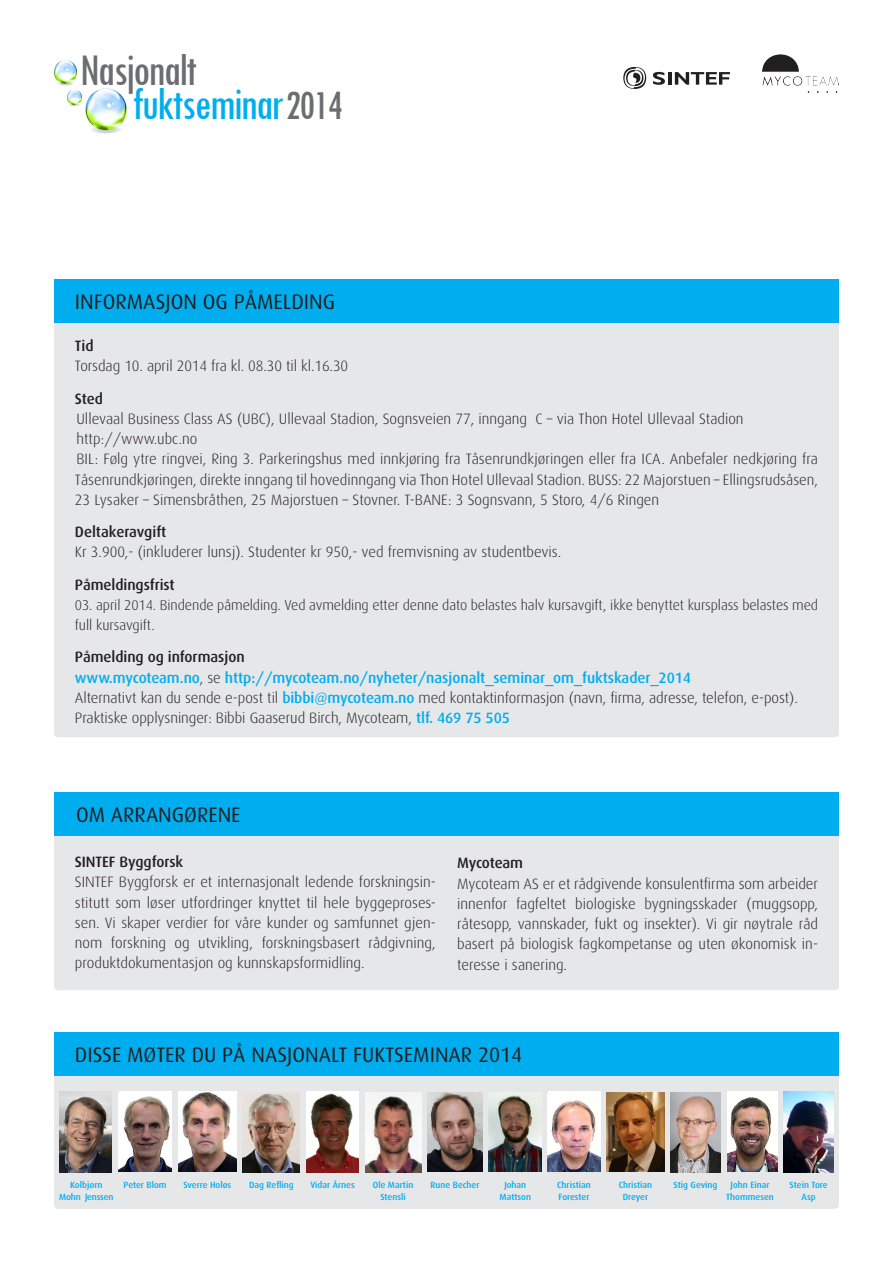
<style>
.page{position:relative;width:893px;height:1263px;background:#fff}
.page>*{position:absolute;margin:0;border:0;box-sizing:border-box;transform-origin:0 0}
.t1{font:condensed 47.25px/34.3px "Tw Cen";letter-spacing:-.04em;color:#00aeef}
.t2{font:21px "Dax";color:#231f20}
.t3{font:300 15px/20.2px "Dax";color:#231f20;text-align:justify}
.t4{font:500 15px "Dax";letter-spacing:-.005em;color:#231f20}
.t5{font:500 15px "Dax";letter-spacing:-.005em;color:#00aeef}
.t6{font:300 14.25px/20.2px "Dax";letter-spacing:-.005em;color:#231f20}
.t7{font:500 9px "Dax";color:#00aeef}
.t8{font:500 9px "Dax";letter-spacing:-.02em;color:#00aeef}
.s1{color:#6c6d70}
.s2{font-size:42.75px;color:#6c6d70}
.s3{font-weight:300;color:#231f20}
.s4{font-weight:500;color:#00aeef}
</style>
<div class="page">
<img style="left:85px;top:88px;width:42px;height:46px">
<img style="left:54px;top:60px;width:23px;height:26px">
<img style="left:67px;top:90px;width:15px;height:16px">
<div style="left:54px;top:301px;width:785px;height:436px;background:#e6e7e9;border-radius:4px"></div>
<div style="left:54px;top:279px;width:785px;height:44px;background:#00aeef"></div>
<div style="left:54px;top:1052px;width:785px;height:157px;background:#e6e7e9;border-radius:4px"></div>
<div style="left:119px;top:1091px;width:52px;height:81px;background:#fff"></div>
<img style="left:119px;top:1096px;width:52px;height:76px">
<img style="left:59px;top:1091px;width:53px;height:81px">
<div style="left:54px;top:1032px;width:785px;height:44px;background:#00aeef"></div>
<div style="left:54px;top:812px;width:785px;height:178px;background:#e6e7e9;border-radius:4px"></div>
<div style="left:54px;top:792px;width:785px;height:43px;background:#00aeef"></div>
<svg style="left:623px;top:67px;width:23px;height:22px"></svg>
<svg style="left:653px;top:72px;width:77px;height:13px"></svg>
<img style="left:762px;top:54px;width:77px;height:38px">
<img style="left:243px;top:1092px;width:57px;height:80px">
<img style="left:365px;top:1092px;width:56px;height:80px">
<img style="left:427px;top:1092px;width:56px;height:80px">
<img style="left:178px;top:1091px;width:59px;height:81px">
<img style="left:306px;top:1091px;width:53px;height:81px">
<img style="left:607px;top:1092px;width:57px;height:79px">
<img style="left:489px;top:1092px;width:53px;height:79px">
<div style="left:548px;top:1091px;width:52px;height:80px;background:#fff"></div>
<img style="left:548px;top:1100px;width:52px;height:71px">
<img style="left:670px;top:1092px;width:51px;height:80px">
<img style="left:727px;top:1091px;width:50px;height:81px">
<img style="left:784px;top:1091px;width:50px;height:81px">
<p class="t1" style="left:133px;top:52px;width:212px;text-indent:-53px"><span class="s1">Nasjonalt </span>fuktseminar<span class="s2">2014</span></p>
<p class="t2" style="left:75px;top:289px;width:262px">INFORMASJON OG PÅMELDING</p>
<p class="t4" style="left:75px;top:337px;width:20px">Tid</p>
<p class="t3" style="left:75px;top:356px;width:275px">Torsdag 10. april 2014 fra kl. 08.30 til kl.16.30</p>
<p class="t4" style="left:75px;top:390px;width:30px">Sted</p>
<p class="t3" style="left:76px;top:409px;width:669px">Ullevaal Business Class AS (UBC), Ullevaal Stadion, Sognsveien 77, inngang C – via Thon Hotel Ullevaal Stadion</p>
<p class="t3" style="left:76px;top:429px;width:122px">http://www.ubc.no</p>
<p class="t3" style="left:75px;top:449px;width:745px">BIL: Følg ytre ringvei, Ring 3. Parkeringshus med innkjøring fra Tåsenrundkjøringen eller fra ICA. Anbefaler nedkjøring fra Tåsenrundkjøringen, direkte inngang til hovedinngang via Thon Hotel Ullevaal Stadion. BUSS: 22 Majorstuen – Ellingsrudsåsen, 23 Lysaker – Simensbråthen, 25 Majorstuen – Stovner. T-BANE: 3 Sognsvann, 5 Storo, 4/6 Ringen</p>
<p class="t4" style="left:75px;top:523px;width:93px">Deltakeravgift</p>
<p class="t3" style="left:75px;top:542px;width:488px">Kr 3.900,- (inkluderer lunsj). Studenter kr 950,- ved fremvisning av studentbevis.</p>
<p class="t4" style="left:75px;top:576px;width:101px">Påmeldingsfrist</p>
<p class="t6" style="left:75px;top:595px;width:745px">03. april 2014. Bindende påmelding. Ved avmelding etter denne dato belastes halv kursavgift, ikke benyttet kursplass belastes med full kursavgift.</p>
<p class="t4" style="left:75px;top:648px;width:171px">Påmelding og informasjon</p>
<p class="t5" style="left:75px;top:669px;width:618px">www.mycoteam.no<span class="s3">, se</span> http://mycoteam.no/nyheter/nasjonalt_seminar_om_fuktskader_2014</p>
<p class="t3" style="left:75px;top:688px;width:724px">Alternativt kan du sende e-post til <span class="s4">bibbi@mycoteam.no</span> med kontaktinformasjon (navn, firma, adresse, telefon, e-post).</p>
<p class="t3" style="left:75px;top:708px;width:437px">Praktiske opplysninger: Bibbi Gaaserud Birch, Mycoteam, <span class="s4">tlf. 469 75 505</span></p>
<p class="t2" style="left:76px;top:802px;width:166px">OM ARRANGØRENE</p>
<p class="t4" style="left:75px;top:853px;width:110px">SINTEF Byggforsk</p>
<p class="t3" style="left:75px;top:872px;width:362px;text-align:left">SINTEF Byggforsk er et internasjonalt ledende forskningsin&shy;stitutt som løser utfordringer knyttet til hele byggeproses&shy;sen. Vi skaper verdier for våre kunder og samfunnet gjen&shy;nom forskning og utvikling, forskningsbasert rådgivning, produktdokumentasjon og kunnskapsformidling.</p>
<p class="t4" style="left:457px;top:854px;width:67px">Mycoteam</p>
<p class="t3" style="left:457px;top:873px;width:362px">Mycoteam AS er et rådgivende konsulentfirma som arbeider innenfor fagfeltet biologiske bygningsskader (muggsopp, råtesopp, vannskader, fukt og insekter). Vi gir nøytrale råd basert på biologisk fagkompetanse og uten økonomisk in&shy;teresse i sanering.</p>
<p class="t2" style="left:75px;top:1042px;width:449px">DISSE MØTER DU PÅ NASJONALT FUKTSEMINAR 2014</p>
<p class="t7" style="left:70px;top:1180px;width:34px">Kolbjørn</p>
<p class="t8" style="left:59px;top:1192px;width:56px">Mohn Jenssen</p>
<p class="t7" style="left:124px;top:1180px;width:45px">Peter Blom</p>
<p class="t7" style="left:249px;top:1180px;width:46px">Dag Refling</p>
<p class="t7" style="left:310px;top:1180px;width:46px">Vidar Årnes</p>
<p class="t7" style="left:373px;top:1180px;width:42px">Ole Martin</p>
<p class="t7" style="left:674px;top:1179px;width:45px">Stig Geving</p>
<p class="t7" style="left:380px;top:1192px;width:27px">Stensli</p>
<p class="t7" style="left:557px;top:1179px;width:35px">Christian</p>
<p class="t7" style="left:559px;top:1191px;width:32px">Forester</p>
<p class="t7" style="left:619px;top:1179px;width:35px">Christian</p>
<p class="t7" style="left:623px;top:1191px;width:27px">Dreyer</p>
<p class="t7" style="left:430px;top:1180px;width:50px">Rune Becher</p>
<p class="t7" style="left:731px;top:1180px;width:40px">John Einar</p>
<p class="t7" style="left:726px;top:1192px;width:49px">Thommesen</p>
<p class="t7" style="left:183px;top:1180px;width:49px">Sverre Holøs</p>
<p class="t7" style="left:504px;top:1180px;width:23px">Johan</p>
<p class="t7" style="left:500px;top:1192px;width:33px">Mattson</p>
<p class="t7" style="left:790px;top:1179px;width:39px">Stein Tore</p>
<p class="t7" style="left:801px;top:1191px;width:16px">Asp</p>
</div>
